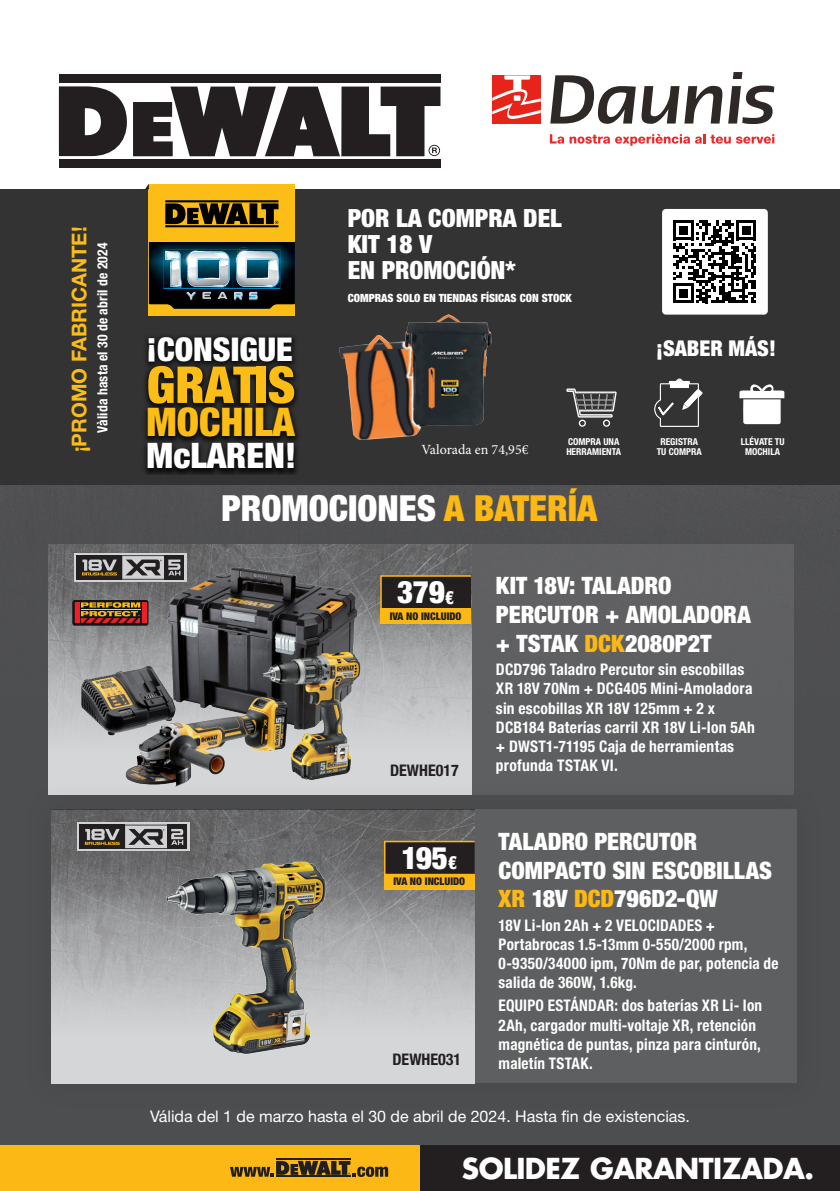
<style>
.page{position:relative;width:840px;height:1191px;background:#fff}
.page>*{position:absolute;margin:0;border:0;box-sizing:border-box;transform-origin:0 0}
.t1{font:900 condensed 50.8px "Helvetica Neue LT Std";color:#fcbd17}
.t2{font:900 condensed 39.6px "Helvetica Neue LT Std";color:#fcbd17}
.t3{font:900 condensed 36px "Helvetica Neue LT Std";color:#fff}
.t4{font:900 condensed 35.2px "Helvetica Neue LT Std";color:#fff}
.t5{font:900 condensed 32.8px "Helvetica Neue LT Std";color:#fff}
.t6{font:900 condensed 31px "Helvetica Neue LT Std";letter-spacing:-.01em;color:#fff}
.t7{font:700 28px "Futura Std";letter-spacing:-.02em;color:#fff}
.t8{font:900 condensed 25.2px/25.8px "Helvetica Neue LT Std";color:#fff}
.t9{font:900 condensed 24px/28.8px "Helvetica Neue LT Std";color:#fff}
.t10{font:900 condensed 21.8px "Helvetica Neue LT Std";color:#fff}
.t11{font:700 20.4px "Helvetica Neue LT Std";color:#fcbd17}
.t12{font:700 condensed 16px/19.2px "Helvetica Neue LT Std";letter-spacing:.015em;color:#fff;scale:.95 1}
.t13{font:700 condensed 16px/19.2px "Helvetica Neue LT Std";letter-spacing:.015em;color:#fff}
.t14{font:16px "Helvetica Neue LT Std";color:#fff}
.t15{font:700 condensed 16px "Helvetica Neue LT Std";color:#231f20}
.t16{font:700 condensed 14px "Helvetica Neue LT Std";letter-spacing:.02em;color:#fff}
.t17{font:14px "Minion Pro";color:#fff}
.t18{font:900 condensed 11.4px "Helvetica Neue LT Std";color:#fff}
.t19{font:900 condensed 10.6px "Helvetica Neue LT Std";color:#231f20}
.t20{font:700 condensed 9.6px/10.4px "Helvetica Neue LT Std";color:#fff;text-align:center}
.s1{color:#fcb814}
.s2{font-size:18.2px}
</style>
<div class="page">
<div style="left:0;top:485px;width:839px;height:660px;background:#4e4e50"></div>
<div style="left:59px;top:75px;width:381px;height:8px;background:#231f20"></div>
<div style="left:59px;top:159px;width:381px;height:9px;background:#231f20"></div>
<svg style="left:59px;top:86px;width:68px;height:70px"></svg>
<svg style="left:133px;top:87px;width:307px;height:69px"></svg>
<div style="left:0;top:189px;width:839px;height:296px;background:#333"></div>
<div style="left:0;top:1145px;width:420px;height:46px;background:#fcb814"></div>
<div style="left:420px;top:1145px;width:419px;height:46px;background:#231f20"></div>
<hr style="left:276px;top:1158px;width:74px;height:2px;background:#231f20">
<svg style="left:230px;top:1160px;width:158px;height:17px"></svg>
<svg style="left:550px;top:75px;width:85px;height:49px"></svg>
<svg style="left:641px;top:72px;width:132px;height:52px"></svg>
<div style="left:492px;top:75px;width:48px;height:49px;background:#e72419"></div>
<svg style="left:492px;top:75px;width:48px;height:44px"></svg>
<svg style="left:549px;top:134px;width:224px;height:12px"></svg>
<svg style="left:49px;top:544px;width:422px;height:235px;background:#a3a4a6"></svg>
<div style="left:472px;top:544px;width:321px;height:251px;background:#5f5f61"></div>
<img style="left:72px;top:553px;width:307px;height:226px">
<div style="left:380px;top:575px;width:91px;height:35px;background:#231f20;border:2px solid #fcb814"></div>
<div style="left:380px;top:608px;width:90px;height:16px;background:#fcb814"></div>
<svg style="left:72px;top:600px;width:76px;height:25px"></svg>
<svg style="left:75px;top:602px;width:71px;height:21px"></svg>
<svg style="left:74px;top:553px;width:112px;height:29px"></svg>
<svg style="left:180px;top:555px;width:4px;height:24px"></svg>
<div style="left:76px;top:555px;width:46px;height:24px;background:#231f20"></div>
<svg style="left:82px;top:555px;width:98px;height:24px"></svg>
<div style="left:661px;top:209px;width:106px;height:106px;background:#fff;border-radius:4px"></div>
<svg style="left:673px;top:220px;width:83px;height:83px"></svg>
<svg style="left:566px;top:388px;width:50px;height:39px"></svg>
<svg style="left:654px;top:378px;width:48px;height:49px"></svg>
<svg style="left:739px;top:384px;width:45px;height:40px"></svg>
<svg style="left:148px;top:189px;width:147px;height:127px"></svg>
<svg style="left:149px;top:242px;width:146px;height:73px;background:#4f5e57"></svg>
<div style="left:149px;top:184px;width:146px;height:57px;background:#fcbd17"></div>
<svg style="left:165px;top:200px;width:113px;height:27px"></svg>
<div style="left:322px;top:305px;width:188px;height:144px;background:#231f20;opacity:.75"></div>
<svg style="left:145px;top:184px;width:4px;height:5px"></svg>
<svg style="left:21px;top:779px;width:804px;height:334px;background:#5b5c5d"></svg>
<div style="left:51px;top:809px;width:745px;height:274px;background:#5e5f60"></div>
<svg style="left:51px;top:809px;width:423px;height:274px"></svg>
<div style="left:384px;top:840px;width:91px;height:35px;background:#231f20;border:2px solid #fcb814"></div>
<div style="left:384px;top:874px;width:90px;height:15px;background:#fcb814"></div>
<div style="left:77px;top:822px;width:112px;height:29px;background:#d1d2d4"></div>
<div style="left:167px;top:824px;width:20px;height:25px;background:#231f20"></div>
<div style="left:79px;top:824px;width:46px;height:25px;background:#231f20"></div>
<svg style="left:85px;top:824px;width:82px;height:25px"></svg>
<img style="left:153px;top:828px;width:197px;height:246px">
<p class="t11" style="left:67px;top:452px;width:227px;rotate:-90deg">¡PROMO FABRICANTE!</p>
<p class="t16" style="left:94px;top:433px;width:192px;rotate:-90deg">Vàlida hasta el 30 de abril de 2024</p>
<h3 class="t8" style="left:347px;top:205px;width:216px">POR LA COMPRA DEL<br>KIT 18 V<br>EN PROMOCIÓN*</h3>
<p class="t18" style="left:347px;top:291px;width:225px">COMPRAS SOLO EN TIENDAS FÍSICAS CON STOCK</p>
<h3 class="t5" style="left:146px;top:329px;width:147px">¡CONSIGUE</h3>
<h1 class="t1" style="left:146px;top:353px;width:150px">GRATIS</h1>
<h2 class="t2" style="left:146px;top:398px;width:149px">MOCHILA</h2>
<h3 class="t4" style="left:146px;top:434px;width:151px">McLAREN!</h3>
<p class="t17" style="left:421px;top:440px;width:108px">Valorada en 74,95€</p>
<h3 class="t10" style="left:656px;top:335px;width:121px">¡SABER MÁS!</h3>
<p class="t20" style="left:566px;top:436px;width:56px;text-align:left">COMPRA UNA<br>HERRAMIENTA</p>
<p class="t20" style="left:656px;top:436px;width:47px">REGISTRA<br>TU COMPRA</p>
<p class="t20" style="left:740px;top:436px;width:45px">LLÉVATE TU<br>MOCHILA</p>
<p class="t3" style="left:221px;top:485px;width:377px">PROMOCIONES <span class="s1">A BATERÍA</span></p>
<p class="t6" style="left:397px;top:573px;width:59px">379<span class="s2">€</span></p>
<p class="t19" style="left:389px;top:609px;width:73px">IVA NO INCLUIDO</p>
<p class="t15" style="left:390px;top:760px;width:70px">DEWHE017</p>
<p class="t9" style="left:495px;top:571px;width:256px">KIT 18V: TALADRO<br>PERCUTOR + AMOLADORA + TSTAK <span class="s1">DCK</span>2080P2T</p>
<p class="t13" style="left:495px;top:659px;width:260px">DCD796 Taladro Percutor sin escobillas XR 18V 70Nm + DCG405 Mini-Amoladora sin escobillas XR 18V 125mm + 2 x DCB184 Baterías carril XR 18V Li-Ion 5Ah + DWST1-71195 Caja de herramientas profunda TSTAK VI.</p>
<p class="t9" style="left:498px;top:826px;width:275px">TALADRO PERCUTOR<br>COMPACTO SIN ESCOBILLAS<br><span class="s1">XR</span> 18V <span class="s1">DCD</span>796D2-QW</p>
<p class="t12" style="left:498px;top:915px;width:296px">18V Li-Ion 2Ah + 2 VELOCIDADES + Portabrocas 1.5-13mm 0-550/2000 rpm, 0-9350/34000 ipm, 70Nm de par, potencia de salida de 360W, 1.6kg.</p>
<p class="t12" style="left:498px;top:995px;width:279px">EQUIPO ESTÁNDAR: dos baterías XR Li- Ion<br>2Ah, cargador multi-voltaje XR, retención magnética de puntas, pinza para cinturón,</p>
<p class="t6" style="left:401px;top:839px;width:57px">195<span class="s2">€</span></p>
<p class="t19" style="left:393px;top:875px;width:73px">IVA NO INCLUIDO</p>
<p class="t15" style="left:392px;top:1049px;width:70px">DEWHE031</p>
<p class="t12" style="left:498px;top:1053px;width:100px">maletín TSTAK.</p>
<p class="t14" style="left:150px;top:1107px;width:541px">Válida del 1 de marzo hasta el 30 de abril de 2024. Hasta fin de existencias.</p>
<p class="t7" style="left:461px;top:1150px;width:353px">SOLIDEZ GARANTIZADA.</p>
</div>
